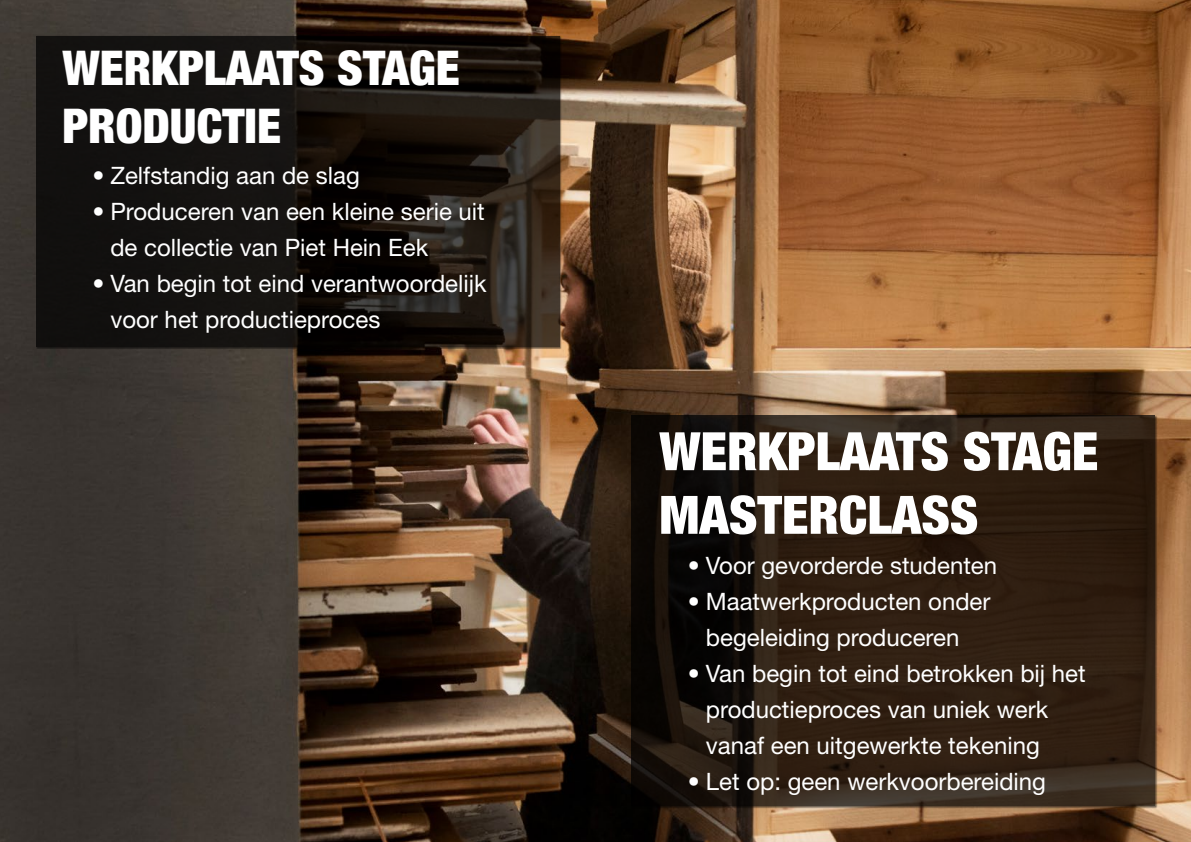
<style>
.page{position:relative;width:1191px;height:842px;background:#fff}
.page>*{position:absolute;margin:0;border:0;box-sizing:border-box;transform-origin:0 0}
.t1{font:900 condensed 53px/63.6px "Helvetica Neue LT Std";color:#fff}
.t2{font:900 condensed 48px/57.6px "Helvetica Neue LT Std";color:#fff}
.t3{font:24px/36px "Helvetica Neue LT Std";color:#fff}
</style>
<div class="page">
<img style="left:0;top:0;width:1191px;height:842px">
<svg style="left:36px;top:36px;width:523px;height:311px;background:#17130f"></svg>
<svg style="left:631px;top:415px;width:524px;height:391px;background:#281b10"></svg>
<h2 class="t2" style="left:62px;top:39px;width:399px">WERKPLAATS STAGE<br>PRODUCTIE</h2>
<p class="t3" style="left:92px;top:158px;width:269px">• Zelfstandig aan de slag</p>
<p class="t3" style="left:110px;top:194px;width:376px;text-indent:-18px">• Produceren van een kleine serie uit de collectie van Piet Hein Eek</p>
<p class="t3" style="left:110px;top:266px;width:378px;text-indent:-18px">• Van begin tot eind verantwoordelijk voor het productieproces</p>
<h1 class="t1" style="left:659px;top:419px;width:440px">WERKPLAATS STAGE<br>MASTERCLASS</h1>
<p class="t3" style="left:688px;top:547px;width:311px">• Voor gevorderde studenten</p>
<p class="t3" style="left:688px;top:583px;width:304px;text-align:center">• Maatwerkproducten onder begeleiding produceren</p>
<p class="t3" style="left:706px;top:655px;width:381px;text-indent:-18px">• Van begin tot eind betrokken bij het productieproces van uniek werk vanaf een uitgewerkte tekening</p>
<p class="t3" style="left:688px;top:763px;width:360px">• Let op: geen werkvoorbereiding</p>
</div>
